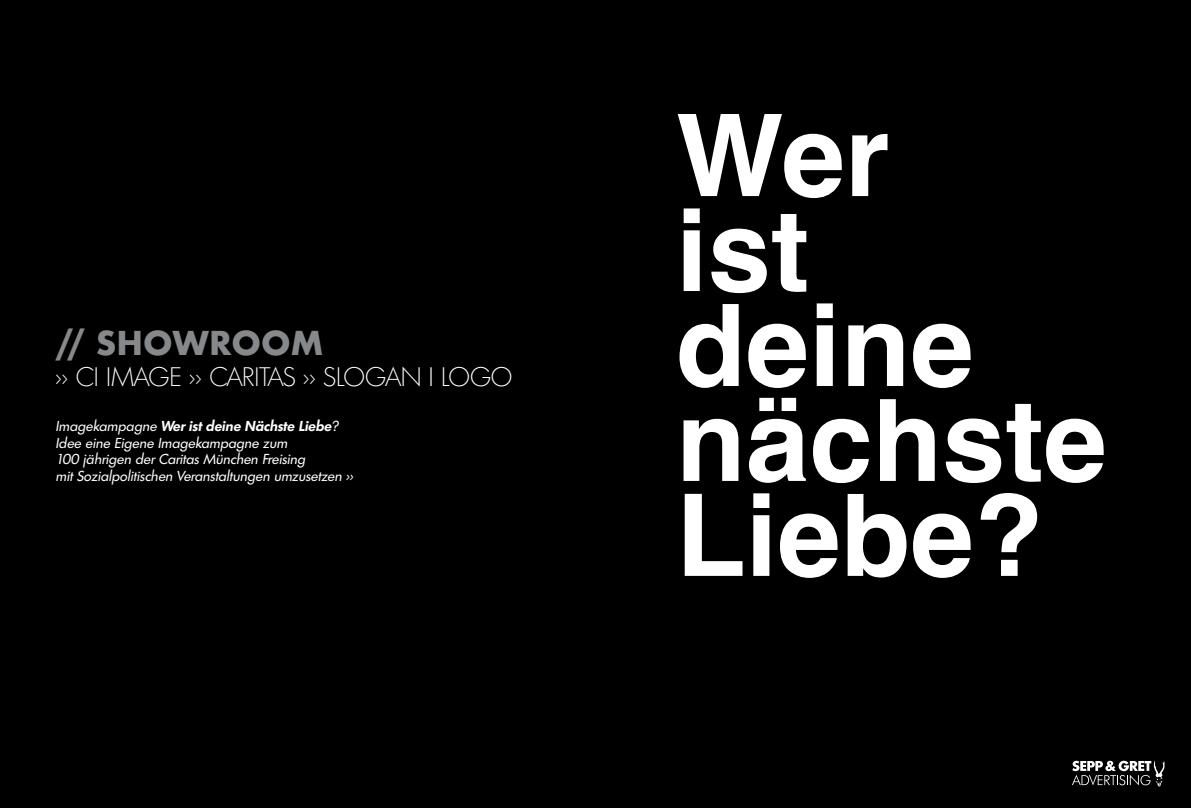
<style>
.page{position:relative;width:1191px;height:808px;background:#fff}
.page>*{position:absolute;margin:0;border:0;box-sizing:border-box;transform-origin:0 0}
.t1{font:700 114px/94.9px "Helvetica";color:#fff}
.t2{font:700 32px "Futura";color:#87888a}
.t3{font:200 26px "Limerick";color:#fff}
.t4{font:italic 14px/16.8px "Limerick";color:#fff}
.s1{font-weight:600}
</style>
<div class="page">
<div style="left:0;top:0;width:595px;height:808px;background:#000"></div>
<div style="left:595px;top:0;width:596px;height:808px;background:#000"></div>
<svg style="left:1072px;top:761px;width:92px;height:26px"></svg>
<h2 class="t2" style="left:56px;top:319px;width:270px">// SHOWROOM</h2>
<h3 class="t3" style="left:56px;top:361px;width:458px">&gt;&gt; CI IMAGE &gt;&gt; CARITAS &gt;&gt; SLOGAN | LOGO</h3>
<p class="t4" style="left:56px;top:417px;width:299px">Imagekampagne <span class="s1">Wer ist deine Nächste Liebe</span>?<br>Idee eine Eigene Imagekampagne zum<br>100 jährigen der Caritas München Freising<br>mit Sozialpolitischen Veranstaltungen umzusetzen &gt;&gt;</p>
<h1 class="t1" style="left:676px;top:110px;width:432px">Wer<br>ist deine nächste<br>Liebe?</h1>
</div>
